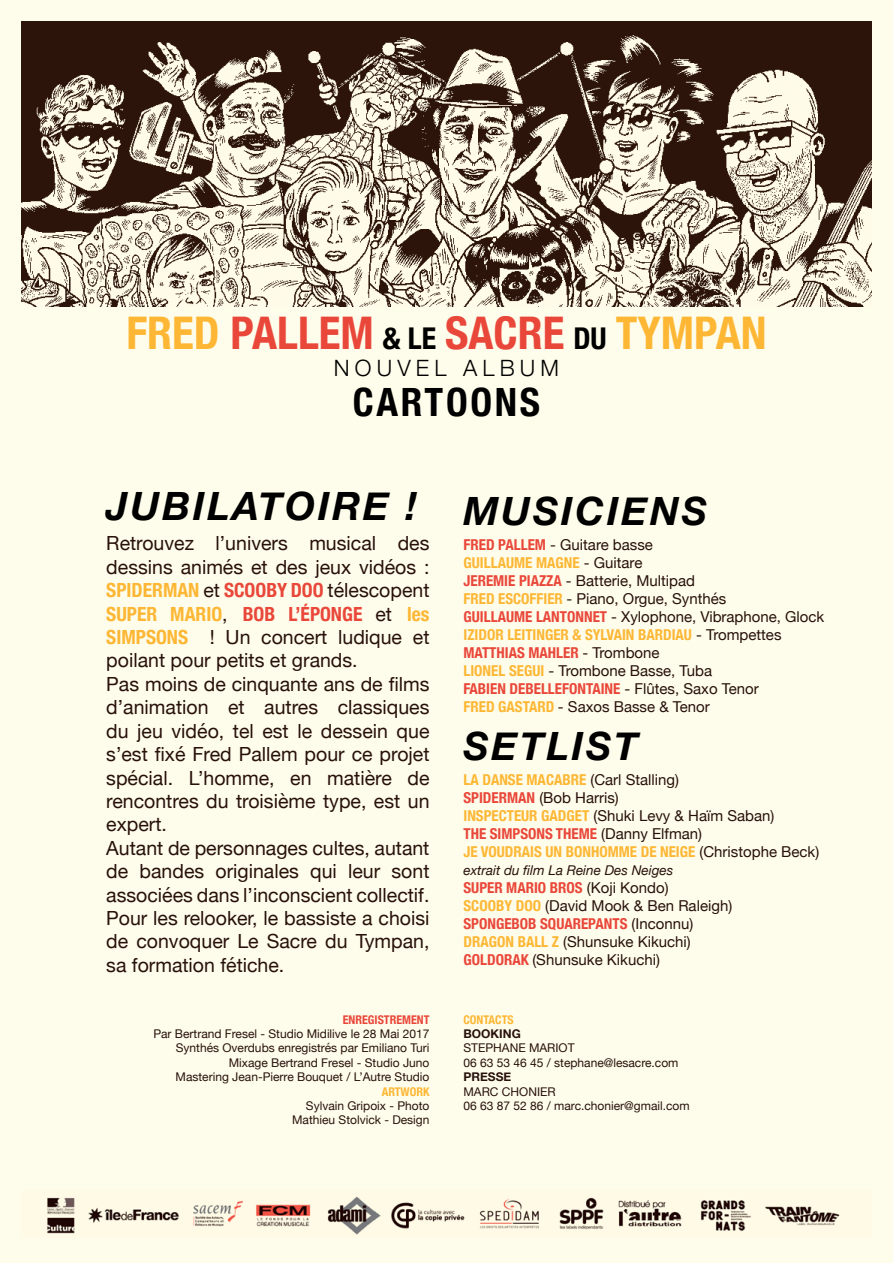
<style>
.page{position:relative;width:893px;height:1263px;background:#fefdeb}
.page>*{position:absolute;margin:0;border:0;box-sizing:border-box;transform-origin:0 0}
.t1{font:700 condensed 45px "Helvetica Neue";color:#e9473a}
.t2{font:italic 700 39px "Helvetica Neue";letter-spacing:.07em;color:#000}
.t3{font:700 condensed 39px "Helvetica Neue";letter-spacing:.07em;color:#000}
.t4{font:300 22.5px "Helvetica Neue";letter-spacing:.23em;color:#000}
.t5{font:19.5px/23.4px "Helvetica Neue";color:#28110b}
.t6{font:15px/18px "Helvetica Neue";color:#28110b}
.t7{font:italic 13.5px "Helvetica Neue";color:#28110b}
.t8{font:12px/14.4px "Helvetica Neue";color:#28110b;text-align:right}
.t9{font:700 condensed 12px "Helvetica Neue";color:#fdb735}
.t10{font:700 condensed 12px "Helvetica Neue";color:#e9473a}
.t11{font:700 12px "Helvetica Neue";color:#28110b}
.s1{color:#fdb735}
.s2{font-size:30px;color:#000}
.s3{font-weight:700;font-stretch:condensed;color:#fdb735}
.s4{font-weight:700;font-stretch:condensed;color:#e9473a}
</style>
<div class="page">
<img style="left:21px;top:21px;width:851px;height:285px">
<img style="left:47px;top:1196px;width:793px;height:39px">
<h1 class="t1" style="left:126px;top:296px;width:642px"><span class="s1">FRED</span> PALLEM <span class="s2">&amp; LE</span> SACRE <span class="s2">DU</span> <span class="s1">TYMPAN</span></h1>
<h3 class="t4" style="left:334px;top:350px;width:227px">NOUVEL ALBUM</h3>
<h2 class="t3" style="left:353px;top:369px;width:189px">CARTOONS</h2>
<h2 class="t2" style="left:106px;top:475px;width:312px">JUBILATOIRE !</h2>
<p class="t5" style="left:106px;top:533px;width:325px">Retrouvez l’univers musical des dessins animés et des jeux vidéos :<br><span class="s3">SPIDERMAN</span> et <span class="s4">SCOOBY DOO</span> télescopent<br><span class="s3">SUPER MARIO</span>, <span class="s4">BOB L’ÉPONGE</span> et <span class="s3">les<br>SIMPSONS</span> ! Un concert ludique et poilant pour petits et grands.<br>Pas moins de cinquante ans de films d’animation et autres classiques du jeu vidéo, tel est le dessein que s’est fixé Fred Pallem pour ce projet spécial. L’homme, en matière de rencontres du troisième type, est un expert.<br>Autant de personnages cultes, autant de bandes originales qui leur sont associées dans l’inconscient collectif.<br>Pour les relooker, le bassiste a choisi de convoquer Le Sacre du Tympan, sa formation fétiche.</p>
<p class="t10" style="left:343px;top:1009px;width:88px">ENREGISTREMENT</p>
<p class="t8" style="left:153px;top:1027px;width:278px">Par Bertrand Fresel - Studio Midilive le 28 Mai 2017<br>Synthés Overdubs enregistrés par Emiliano Turi Mixage Bertrand Fresel - Studio Juno<br>Mastering Jean-Pierre Bouquet / L’Autre Studio</p>
<p class="t9" style="left:382px;top:1081px;width:49px">ARTWORK</p>
<p class="t8" style="left:292px;top:1099px;width:139px">Sylvain Gripoix - Photo<br>Mathieu Stolvick - Design</p>
<h2 class="t2" style="left:463px;top:480px;width:245px">MUSICIENS</h2>
<p class="t6" style="left:463px;top:537px;width:362px"><span class="s4">FRED PALLEM</span> - Guitare basse<br><span class="s3">GUILLAUME MAGNE</span> - Guitare<br><span class="s4">JEREMIE PIAZZA</span> - Batterie, Multipad<br><span class="s3">FRED ESCOFFIER</span> - Piano, Orgue, Synthés<br><span class="s4">GUILLAUME LANTONNET</span> - Xylophone, Vibraphone, Glock <span class="s3">IZIDOR LEITINGER &amp; SYLVAIN BARDIAU</span> - Trompettes <span class="s4">MATTHIAS MAHLER</span> - Trombone<br><span class="s3">LIONEL SEGUI</span> - Trombone Basse, Tuba<br><span class="s4">FABIEN DEBELLEFONTAINE</span> - Flûtes, Saxo Tenor<br><span class="s3">FRED GASTARD</span> - Saxos Basse &amp; Tenor</p>
<h2 class="t2" style="left:463px;top:715px;width:176px">SETLIST</h2>
<p class="t6" style="left:463px;top:772px;width:357px"><span class="s3">LA DANSE MACABRE</span> (Carl Stalling)<br><span class="s4">SPIDERMAN</span> (Bob Harris)<br><span class="s3">INSPECTEUR GADGET</span> (Shuki Levy &amp; Haïm Saban)<br><span class="s4">THE SIMPSONS THEME</span> (Danny Elfman)<br><span class="s3">JE VOUDRAIS UN BONHOMME DE NEIGE</span> (Christophe Beck)</p>
<p class="t7" style="left:463px;top:861px;width:211px">extrait du film La Reine Des Neiges</p>
<p class="t6" style="left:463px;top:880px;width:270px"><span class="s4">SUPER MARIO BROS</span> (Koji Kondo)<br><span class="s3">SCOOBY DOO</span> (David Mook &amp; Ben Raleigh)<br><span class="s4">SPONGEBOB SQUAREPANTS</span> (Inconnu)<br><span class="s3">DRAGON BALL Z</span> (Shunsuke Kikuchi)<br><span class="s4">GOLDORAK</span> (Shunsuke Kikuchi)</p>
<p class="t9" style="left:463px;top:1009px;width:52px">CONTACTS</p>
<p class="t11" style="left:463px;top:1024px;width:59px">BOOKING</p>
<p class="t8" style="left:463px;top:1042px;width:217px;text-align:left">STEPHANE MARIOT<br>06 63 53 46 45 / stephane@lesacre.com</p>
<p class="t11" style="left:463px;top:1067px;width:49px">PRESSE</p>
<p class="t8" style="left:463px;top:1085px;width:228px;text-align:left">MARC CHONIER<br>06 63 87 52 86 / marc.chonier@gmail.com</p>
</div>
